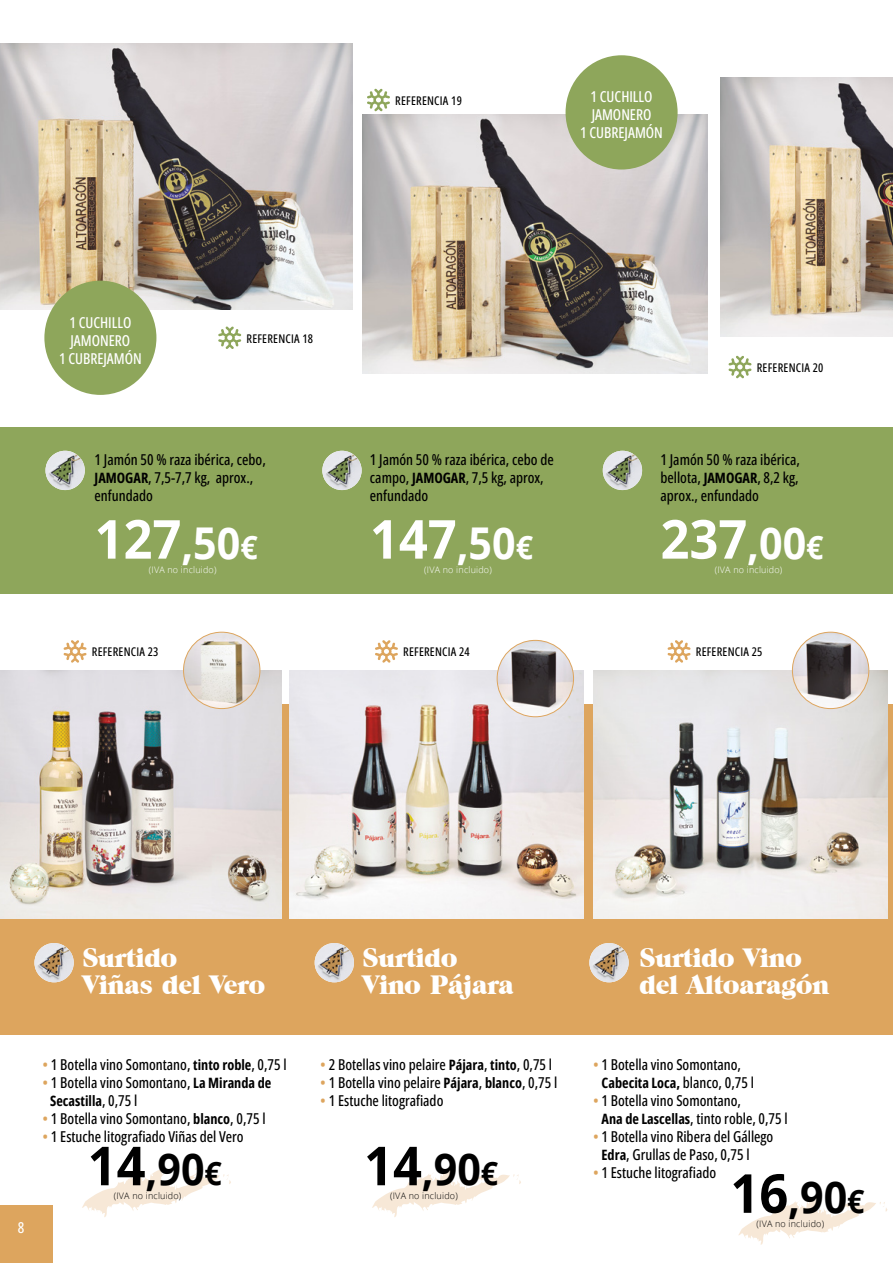
<style>
.page{position:relative;width:893px;height:1263px;background:#fff}
.page>*{position:absolute;margin:0;border:0;box-sizing:border-box;transform-origin:0 0}
.t1{font:700 53.85px "Open Sans";color:#fff;scale:.94 1}
.t2{font:700 43.8px "Open Sans";color:#000;scale:.94 1}
.t3{font:27px/27px "Grouch IT Cby BT";letter-spacing:-.02em;color:#fff}
.t4{font:500 15px/18px "Open Sans Condensed";color:#000}
.t5{font:500 15px/18px "Open Sans Condensed";color:#fff;text-align:center}
.t6{font:700 14.25px "Open Sans Condensed";color:#000}
.t7{font:500 12px "Open Sans Condensed";letter-spacing:.02em;color:#000}
.t8{font:300 9px "Open Sans";letter-spacing:.02em;color:#fff}
.t9{font:300 9px "Open Sans";letter-spacing:.02em;color:#000}
.s1{font-weight:700;font-size:14.25px}
.s2{font-size:43.8px}
.s3{font-size:32.25px}
.s4{color:#dda55e}
.s5{font-weight:500;font-size:15px}
.s6{font-size:53.85px}
</style>
<div class="page">
<svg style="left:82px;top:1167px;width:149px;height:50px"></svg>
<svg style="left:372px;top:1167px;width:149px;height:50px"></svg>
<div style="left:0;top:1205px;width:52px;height:58px;background:#dda55e"></div>
<div style="left:0;top:704px;width:893px;height:330px;background:#dda55e"></div>
<img style="left:289px;top:670px;width:294px;height:248px">
<img style="left:593px;top:670px;width:294px;height:248px">
<svg style="left:375px;top:640px;width:23px;height:23px"></svg>
<svg style="left:667px;top:640px;width:24px;height:23px"></svg>
<div style="left:0;top:427px;width:893px;height:167px;background:#8ea65b"></div>
<svg style="left:728px;top:356px;width:24px;height:22px"></svg>
<img style="left:0;top:44px;width:353px;height:265px">
<img style="left:363px;top:115px;width:345px;height:258px">
<img style="left:720px;top:77px;width:173px;height:259px">
<svg style="left:218px;top:326px;width:23px;height:23px"></svg>
<svg style="left:367px;top:89px;width:23px;height:22px"></svg>
<img style="left:0;top:670px;width:281px;height:248px">
<svg style="left:64px;top:640px;width:23px;height:23px"></svg>
<div style="left:44px;top:281px;width:112px;height:114px;background:#8ea65b;border-radius:50%"></div>
<div style="left:566px;top:55px;width:112px;height:115px;background:#8ea65b;border-radius:50%"></div>
<svg style="left:738px;top:1195px;width:149px;height:50px"></svg>
<img style="left:184px;top:632px;width:76px;height:77px;border-radius:38px">
<div style="left:183px;top:632px;width:77px;height:77px;border:1px solid #dda55e;border-radius:50%"></div>
<img style="left:497px;top:640px;width:76px;height:77px;border-radius:38px">
<div style="left:497px;top:640px;width:77px;height:77px;border:1px solid #dda55e;border-radius:50%"></div>
<img style="left:792px;top:632px;width:77px;height:77px;border-radius:38px">
<div style="left:792px;top:632px;width:77px;height:77px;border:1px solid #dda55e;border-radius:50%"></div>
<img style="left:45px;top:451px;width:40px;height:39px;border-radius:20px">
<svg style="left:51px;top:457px;width:21px;height:26px"></svg>
<img style="left:34px;top:943px;width:40px;height:39px;border-radius:20px">
<svg style="left:40px;top:950px;width:21px;height:25px"></svg>
<img style="left:315px;top:943px;width:39px;height:39px;border-radius:20px">
<svg style="left:320px;top:950px;width:21px;height:25px"></svg>
<img style="left:589px;top:943px;width:40px;height:39px;border-radius:20px">
<svg style="left:595px;top:950px;width:21px;height:25px"></svg>
<img style="left:322px;top:451px;width:40px;height:39px;border-radius:20px">
<svg style="left:328px;top:457px;width:20px;height:26px"></svg>
<img style="left:603px;top:451px;width:39px;height:39px;border-radius:20px">
<svg style="left:608px;top:457px;width:21px;height:26px"></svg>
<p class="t7" style="left:395px;top:92px;width:68px">REFERENCIA 19</p>
<p class="t5" style="left:580px;top:88px;width:84px">1 CUCHILLO<br>JAMONERO<br>1 CUBREJAMÓN</p>
<p class="t5" style="left:59px;top:313px;width:84px">1 CUCHILLO<br>JAMONERO<br>1 CUBREJAMÓN</p>
<p class="t7" style="left:246px;top:330px;width:68px">REFERENCIA 18</p>
<p class="t4" style="left:95px;top:450px;width:173px">1 Jamón 50 % raza ibérica, cebo,<br><span class="s1">JAMOGAR</span>, 7,5-7,7 kg, aprox., enfundado</p>
<h1 class="t1" style="left:95px;top:501px;width:175px">127<span class="s2">,50</span><span class="s3">€</span></h1>
<p class="t8" style="left:149px;top:563px;width:69px">(IVA no incluido)</p>
<p class="t7" style="left:92px;top:644px;width:68px">REFERENCIA 23</p>
<p class="t4" style="left:370px;top:450px;width:185px">1 Jamón 50 % raza ibérica, cebo de campo, <span class="s1">JAMOGAR</span>, 7,5 kg, aprox, enfundado</p>
<h1 class="t1" style="left:370px;top:501px;width:175px">147<span class="s2">,50</span><span class="s3">€</span></h1>
<p class="t8" style="left:424px;top:563px;width:69px">(IVA no incluido)</p>
<p class="t7" style="left:757px;top:359px;width:68px">REFERENCIA 20</p>
<p class="t4" style="left:660px;top:450px;width:141px;text-align:justify">1 Jamón 50 % raza ibérica, bellota, <span class="s1">JAMOGAR</span>, 8,2 kg, aprox., enfundado</p>
<h1 class="t1" style="left:660px;top:501px;width:175px">237<span class="s2">,00</span><span class="s3">€</span></h1>
<p class="t8" style="left:715px;top:563px;width:69px">(IVA no incluido)</p>
<p class="t7" style="left:403px;top:644px;width:68px">REFERENCIA 24</p>
<p class="t7" style="left:696px;top:644px;width:68px">REFERENCIA 25</p>
<h3 class="t3" style="left:82px;top:943px;width:185px">Surtido<br>Viñas del Vero</h3>
<p class="t5" style="left:18px;top:1218px;width:8px">8</p>
<p class="t4" style="left:43px;top:1055px;width:246px"><span class="s4">•</span> 1 Botella vino Somontano, <span class="s1">tinto roble</span>, 0,75 l</p>
<p class="t4" style="left:43px;top:1073px;width:230px"><span class="s4">•</span> 1 Botella vino Somontano, <span class="s1">La Miranda de</span></p>
<p class="t6" style="left:50px;top:1091px;width:89px">Secastilla<span class="s5">, 0,75 l</span></p>
<p class="t4" style="left:43px;top:1109px;width:225px"><span class="s4">•</span> 1 Botella vino Somontano, <span class="s1">blanco</span>, 0,75 l</p>
<p class="t4" style="left:43px;top:1127px;width:203px"><span class="s4">•</span> 1 Estuche litografiado Viñas del Vero</p>
<h2 class="t2" style="left:88px;top:1138px;width:144px"><span class="s6">14</span>,90<span class="s3">€</span></h2>
<p class="t9" style="left:114px;top:1190px;width:69px">(IVA no incluido)</p>
<h3 class="t3" style="left:362px;top:943px;width:153px">Surtido<br>Vino Pájara</h3>
<h3 class="t3" style="left:639px;top:943px;width:192px">Surtido Vino del Altoaragón</h3>
<p class="t4" style="left:320px;top:1055px;width:233px"><span class="s4">•</span> 2 Botellas vino pelaire <span class="s1">Pájara</span>, <span class="s1">tinto</span>, 0,75 l</p>
<p class="t4" style="left:320px;top:1073px;width:238px"><span class="s4">•</span> 1 Botella vino pelaire <span class="s1">Pájara</span>, <span class="s1">blanco</span>, 0,75 l</p>
<p class="t4" style="left:320px;top:1091px;width:125px"><span class="s4">•</span> 1 Estuche litografiado</p>
<h2 class="t2" style="left:364px;top:1138px;width:144px"><span class="s6">14</span>,90<span class="s3">€</span></h2>
<p class="t9" style="left:390px;top:1190px;width:69px">(IVA no incluido)</p>
<p class="t4" style="left:593px;top:1055px;width:150px"><span class="s4">•</span> 1 Botella vino Somontano,</p>
<p class="t6" style="left:601px;top:1073px;width:154px">Cabecita Loca, <span class="s5">blanco, 0,75 l</span></p>
<p class="t4" style="left:601px;top:1091px;width:188px;text-indent:-9px"><span class="s4">•</span> 1 Botella vino Somontano,<br><span class="s1">Ana de Lascellas</span>, tinto roble, 0,75 l</p>
<p class="t4" style="left:601px;top:1127px;width:173px;text-indent:-9px"><span class="s4">•</span> 1 Botella vino Ribera del Gállego<br><span class="s1">Edra</span>, Grullas de Paso, 0,75 l</p>
<p class="t4" style="left:593px;top:1163px;width:125px"><span class="s4">•</span> 1 Estuche litografiado</p>
<h2 class="t2" style="left:730px;top:1166px;width:144px"><span class="s6">16</span>,90<span class="s3">€</span></h2>
<p class="t9" style="left:757px;top:1217px;width:69px">(IVA no incluido)</p>
</div>
